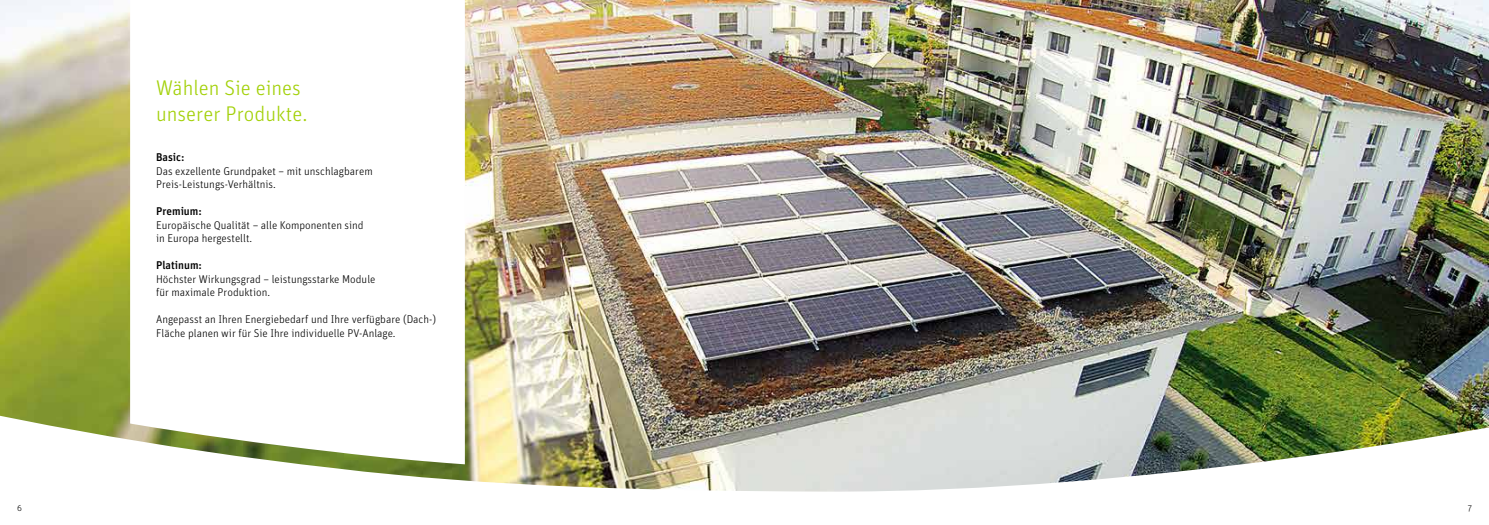
<style>
.page{position:relative;width:1489px;height:525px;background:#fff}
.page>*{position:absolute;margin:0;border:0;box-sizing:border-box;transform-origin:0 0}
.t1{font:300 21.25px/25.5px "Unit OT";color:#a3d109}
.t2{font:300 11.25px/13.5px "Unit OT";color:#000}
.t3{font:500 11.25px "Unit OT";color:#000}
.t4{font:300 8.88px "Unit OT";color:#000}
.t5{font:300 8.75px "Unit OT";color:#000}
</style>
<div class="page">
<img style="left:0;top:0;width:1488px;height:135px">
<img style="left:0;top:135px;width:1488px;height:357px">
<svg style="left:130px;top:0;width:335px;height:464px"></svg>
<h1 class="t1" style="left:156px;top:75px;width:153px">Wählen Sie eines unserer Produkte.</h1>
<p class="t3" style="left:156px;top:150px;width:30px">Basic:</p>
<p class="t2" style="left:156px;top:164px;width:218px">Das exzellente Grundpaket – mit unschlagbarem<br>Preis-Leistungs-Verhältnis.</p>
<p class="t3" style="left:156px;top:204px;width:47px">Premium:</p>
<p class="t2" style="left:156px;top:218px;width:209px">Europäische Qualität – alle Komponenten sind in Europa hergestellt.</p>
<p class="t3" style="left:156px;top:258px;width:47px">Platinum:</p>
<p class="t2" style="left:156px;top:272px;width:221px">Höchster Wirkungsgrad – leistungsstarke Module für maximale Produktion.</p>
<p class="t2" style="left:156px;top:312px;width:281px">Angepasst an Ihren Energiebedarf und Ihre verfügbare (Dach-)<br>Fläche planen wir für Sie Ihre individuelle PV-Anlage.</p>
<p class="t5" style="left:17px;top:502px;width:6px">6</p>
<p class="t4" style="left:1467px;top:502px;width:6px">7</p>
</div>
